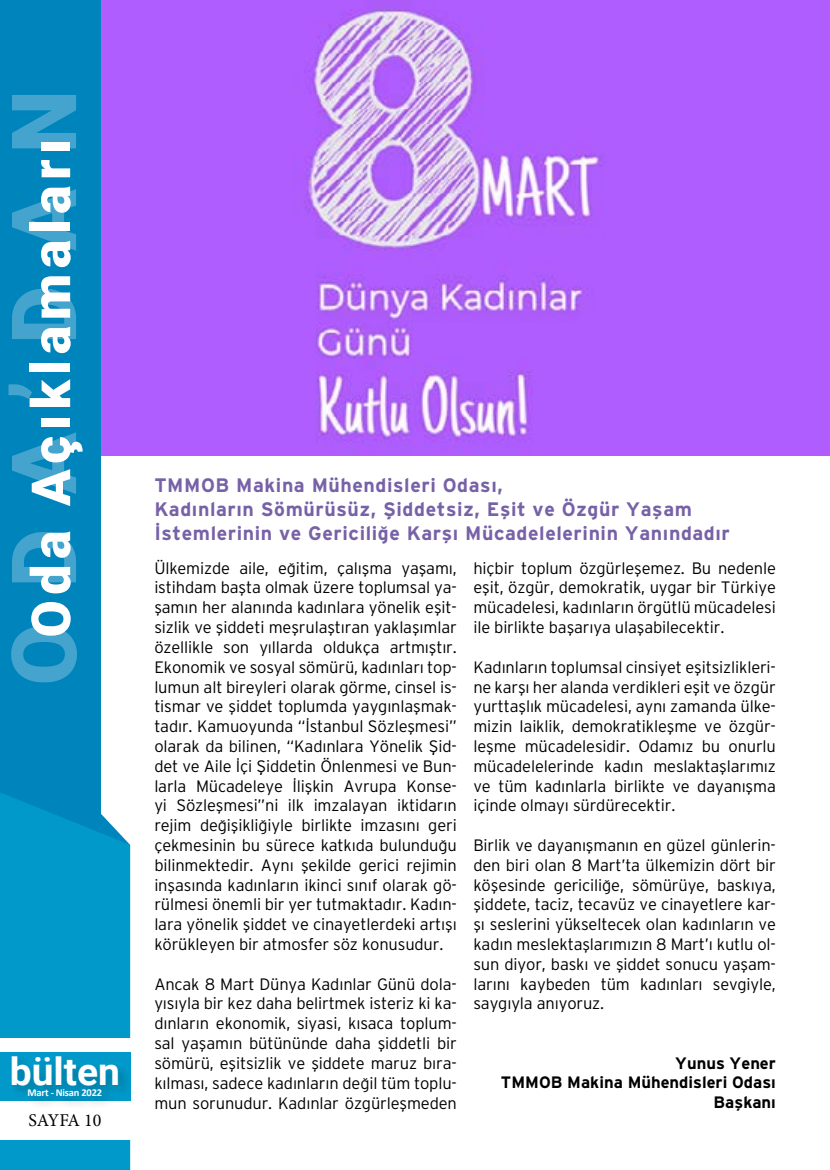
<style>
.page{position:relative;width:830px;height:1170px;background:#fff}
.page>*{position:absolute;margin:0;border:0;box-sizing:border-box;transform-origin:0 0}
.t1{font:900 90px "Roboto";letter-spacing:.395em;color:#fff}
.t2{font:900 54px "Roboto";letter-spacing:.1em;color:#fff}
.t3{font:700 38.25px "Roboto";color:#fff}
.t4{font:700 19.5px/24px "Interstate TR";letter-spacing:.03em;color:#7761a7}
.t5{font:18px "Minion Pro";color:#000}
.t6{font:16.5px/19.8px "Interstate Light TR Interstate";letter-spacing:-.01em;color:#000;text-align:justify}
.t7{font:700 16.5px/19.5px "Interstate TR";color:#000;text-align:right}
.t8{font:700 10.5px "Calibri";letter-spacing:-.02em;color:#fff}
</style>
<div class="page">
<img style="left:100px;top:0;width:729px;height:455px">
<div style="left:0;top:0;width:100px;height:855px;background:#0084bc"></div>
<svg style="left:0;top:792px;width:130px;height:377px;background:#089aca"></svg>
<div style="left:0;top:1038px;width:151px;height:101px;background:#fff"></div>
<div style="left:0;top:1052px;width:130px;height:49px;background:#0099ca"></div>
<div style="left:9px;top:1054px;width:123px;height:43px;background:#000;opacity:.2"></div>
<div style="left:25px;top:1087px;width:90px;height:24px;background:#000;opacity:.2"></div>
<h1 class="t1" style="left:-19px;top:685px;width:596px;rotate:-90deg">ODA’DAN</h1>
<h2 class="t2" style="left:13px;top:637px;width:500px;rotate:-90deg">Oda Açıklamaları</h2>
<h3 class="t3" style="left:10px;top:1044px;width:112px">bülten</h3>
<p class="t8" style="left:28px;top:1084px;width:76px">Mart - Nisan 2022</p>
<p class="t5" style="left:28px;top:1107px;width:74px">SAYFA 10</p>
<p class="t4" style="left:154px;top:472px;width:577px">TMMOB Makina Mühendisleri Odası,<br>Kadınların Sömürüsüz, Şiddetsiz, Eşit ve Özgür Yaşam<br>İstemlerinin ve Gericiliğe Karşı Mücadelelerinin Yanındadır</p>
<p class="t6" style="left:473px;top:557px;width:304px">hiçbir toplum özgürleşemez. Bu nedenle eşit, özgür, demokratik, uygar bir Türkiye mücadelesi, kadınların örgütlü mücadelesi ile birlikte başarıya ulaşabilecektir.</p>
<p class="t6" style="left:473px;top:656px;width:304px">Kadınların toplumsal cinsiyet eşitsizlikleri&shy;ne karşı her alanda verdikleri eşit ve özgür yurttaşlık mücadelesi, aynı zamanda ülke&shy;mizin laiklik, demokratikleşme ve özgür&shy;leşme mücadelesidir. Odamız bu onurlu mücadelelerinde kadın meslaktaşlarımız ve tüm kadınlarla birlikte ve dayanışma içinde olmayı sürdürecektir.</p>
<p class="t6" style="left:473px;top:835px;width:304px">Birlik ve dayanışmanın en güzel günlerin&shy;den biri olan 8 Mart’ta ülkemizin dört bir köşesinde gericiliğe, sömürüye, baskıya, şiddete, taciz, tecavüz ve cinayetlere kar&shy;şı seslerini yükseltecek olan kadınların ve kadın meslektaşlarımızın 8 Mart’ı kutlu ol&shy;sun diyor, baskı ve şiddet sonucu yaşam&shy;larını kaybeden tüm kadınları sevgiyle, saygıyla anıyoruz.</p>
<p class="t6" style="left:154px;top:557px;width:304px">Ülkemizde aile, eğitim, çalışma yaşamı, istihdam başta olmak üzere toplumsal ya&shy;şamın her alanında kadınlara yönelik eşit&shy;sizlik ve şiddeti meşrulaştıran yaklaşımlar özellikle son yıllarda oldukça artmıştır.<br>Ekonomik ve sosyal sömürü, kadınları top&shy;lumun alt bireyleri olarak görme, cinsel is&shy;tismar ve şiddet toplumda yaygınlaşmak&shy;tadır. Kamuoyunda “İstanbul Sözleşmesi” olarak da bilinen, “Kadınlara Yönelik Şid&shy;det ve Aile İçi Şiddetin Önlenmesi ve Bun&shy;larla Mücadeleye İlişkin Avrupa Konse&shy;yi Sözleşmesi”ni ilk imzalayan iktidarın rejim değişikliğiyle birlikte imzasını geri çekmesinin bu sürece katkıda bulunduğu bilinmektedir. Aynı şekilde gerici rejimin inşasında kadınların ikinci sınıf olarak gö&shy;rülmesi önemli bir yer tutmaktadır. Kadın&shy;lara yönelik şiddet ve cinayetlerdeki artışı körükleyen bir atmosfer söz konusudur.</p>
<p class="t6" style="left:154px;top:973px;width:304px">Ancak 8 Mart Dünya Kadınlar Günü dola&shy;yısıyla bir kez daha belirtmek isteriz ki ka&shy;dınların ekonomik, siyasi, kısaca toplum&shy;sal yaşamın bütününde daha şiddetli bir sömürü, eşitsizlik ve şiddete maruz bıra&shy;kılması, sadece kadınların değil tüm toplu&shy;mun sorunudur. Kadınlar özgürleşmeden</p>
<p class="t7" style="left:500px;top:1052px;width:276px">Yunus Yener<br>TMMOB Makina Mühendisleri Odası<br>Başkanı</p>
</div>
